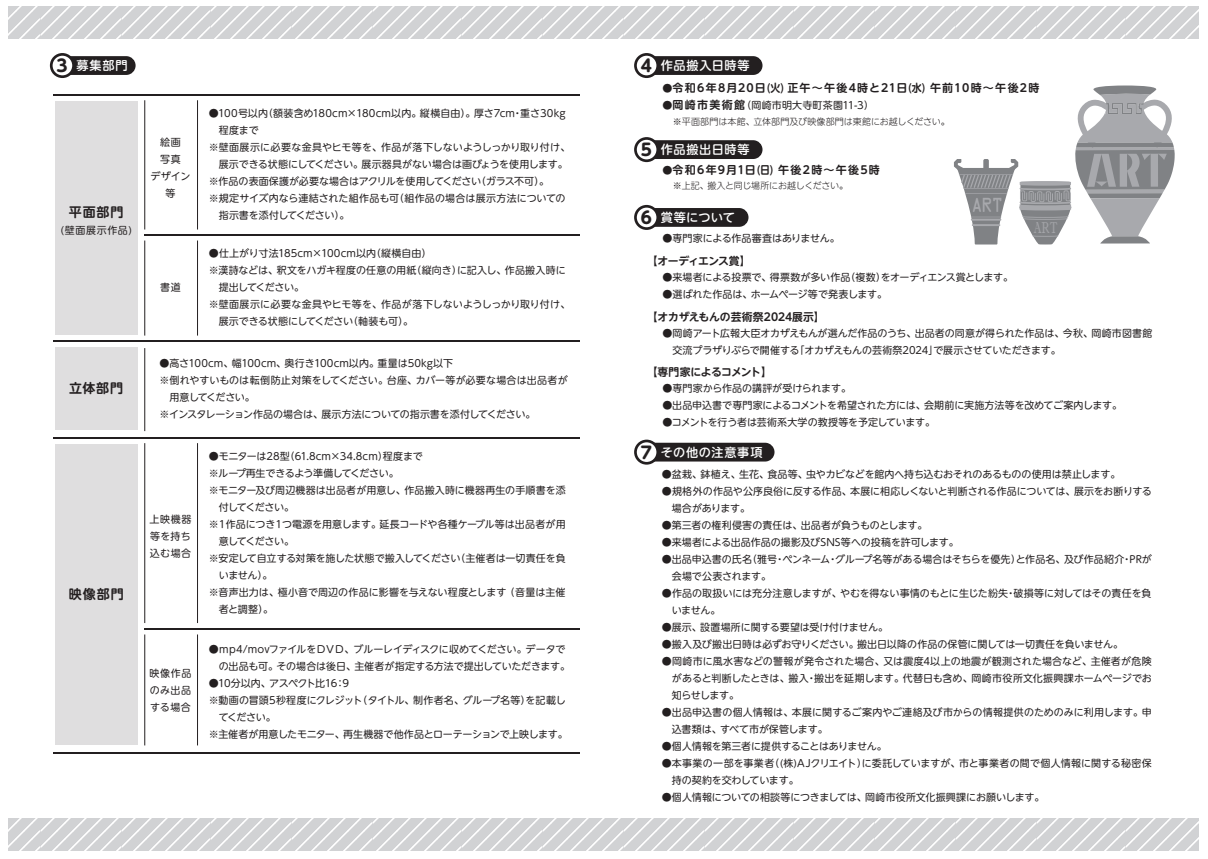
<style>
.page{position:relative;width:1208px;height:859px;background:#fff}
.page>*{position:absolute;margin:0;border:0;box-sizing:border-box;transform-origin:0 0}
.t1{font:46.9px "Kino";color:#a8a9ad;scale:1.22 1}
.t2{font:18.2px "OCRA Std";color:#a8a9ad;scale:.9 1}
.t3{font:15.7px "Imprint MT Shadow";color:#a8a9ad;scale:.67 1}
.t4{font:700 13px "UD Shin M Go Pro De";letter-spacing:.06em;color:#231f20}
.t5{font:500 12.2px "UD Shin M Go Pro";letter-spacing:.045em;color:#fff}
.t6{font:700 11px "UD Shin M Go Pro De";letter-spacing:.105em;color:#231f20}
.t7{font:700 10.8px "UD Shin M Go Pro De";letter-spacing:-.015em;color:#231f20}
.t8{font:700 10.8px "UD Shin M Go Pro De";letter-spacing:-.06em;color:#231f20}
.t9{font:700 10.8px "UD Shin M Go Pro De";letter-spacing:-.055em;color:#231f20}
.t10{font:10px/17px "UD Shin M Go Pro";letter-spacing:-.005em;color:#231f20}
.t11{font:10px/17px "UD Shin M Go Pro";letter-spacing:-.025em;color:#231f20}
.t12{font:10px "UD Shin M Go Pro";letter-spacing:-.03em;color:#231f20}
.t13{font:10px "UD Shin M Go Pro";letter-spacing:.015em;color:#231f20}
.t14{font:300 9px "UD Shin M Go Pro";letter-spacing:-.01em;color:#231f20}
.t15{font:300 9px "UD Shin M Go Pro";letter-spacing:-.03em;color:#231f20}
.s1{font-weight:700;font-size:16.7px;color:#231f20}
.s2{font-family:"UD Shin M Go Pro";font-weight:400;font-size:10px}
.s3{font-family:"UD Shin M Go Pro De";font-weight:700;font-size:11px}
</style>
<div class="page">
<div style="left:55px;top:101px;width:83px;height:234px;background:#dfdedf"></div>
<div style="left:55px;top:347px;width:83px;height:83px;background:#dfdedf"></div>
<div style="left:55px;top:445px;width:83px;height:300px;background:#dfdedf"></div>
<div style="left:56px;top:56px;width:80px;height:19px;background:#231f20;border-radius:9px"></div>
<div style="left:51px;top:54px;width:23px;height:23px;background:#fff;border-radius:50%"></div>
<div style="left:50px;top:53px;width:25px;height:25px;border:3px solid #231f20;border-radius:50%"></div>
<div style="left:640px;top:56px;width:122px;height:19px;background:#231f20;border-radius:9px"></div>
<div style="left:635px;top:54px;width:23px;height:23px;background:#fff;border-radius:50%"></div>
<div style="left:634px;top:53px;width:25px;height:25px;border:3px solid #231f20;border-radius:50%"></div>
<hr style="left:53px;top:94px;width:527px;height:2px;background:#231f20">
<hr style="left:53px;top:340px;width:527px;height:2px;background:#231f20">
<hr style="left:53px;top:437px;width:527px;height:1px;background:#231f20">
<hr style="left:53px;top:752px;width:527px;height:1px;background:#231f20">
<hr style="left:144px;top:234px;width:436px;height:2px;background:#231f20">
<hr style="left:197px;top:100px;width:1px;height:129px;background:#231f20">
<hr style="left:144px;top:100px;width:1px;height:129px;background:#231f20">
<hr style="left:197px;top:241px;width:1px;height:95px;background:#231f20">
<hr style="left:144px;top:241px;width:1px;height:95px;background:#231f20">
<hr style="left:144px;top:348px;width:1px;height:83px;background:#231f20">
<hr style="left:197px;top:443px;width:1px;height:180px;background:#231f20">
<hr style="left:144px;top:443px;width:1px;height:180px;background:#231f20">
<hr style="left:197px;top:634px;width:1px;height:111px;background:#231f20">
<hr style="left:144px;top:634px;width:1px;height:111px;background:#231f20">
<hr style="left:144px;top:628px;width:436px;height:2px;background:#231f20">
<div style="left:640px;top:140px;width:122px;height:19px;background:#231f20;border-radius:9px"></div>
<div style="left:635px;top:138px;width:23px;height:23px;background:#fff;border-radius:50%"></div>
<div style="left:634px;top:137px;width:25px;height:25px;border:3px solid #231f20;border-radius:50%"></div>
<div style="left:640px;top:208px;width:108px;height:19px;background:#231f20;border-radius:9px"></div>
<div style="left:635px;top:206px;width:23px;height:23px;background:#fff;border-radius:50%"></div>
<div style="left:634px;top:205px;width:25px;height:25px;border:3px solid #231f20;border-radius:50%"></div>
<div style="left:640px;top:443px;width:134px;height:18px;background:#231f20;border-radius:9px"></div>
<div style="left:635px;top:441px;width:23px;height:22px;background:#fff;border-radius:50%"></div>
<div style="left:634px;top:440px;width:25px;height:25px;border:3px solid #231f20;border-radius:50%"></div>
<svg style="left:954px;top:85px;width:221px;height:159px"></svg>
<svg style="left:9px;top:7px;width:1190px;height:32px;background:#d7d8d9"></svg>
<svg style="left:9px;top:818px;width:1190px;height:32px;background:#d7d8d9"></svg>
<p class="t5" style="left:57px;top:55px;width:72px"><span class="s1">3</span> 募集部門</p>
<p class="t5" style="left:641px;top:55px;width:110px"><span class="s1">4</span> 作品搬入日時等</p>
<p class="t6" style="left:662px;top:79px;width:378px"><span class="s2">●</span>令和6年8月20日(火) 正午～午後4時と21日(水) 午前10時～午後2時</p>
<p class="t13" style="left:662px;top:97px;width:213px">●<span class="s3">岡崎市美術館</span>（岡崎市明大寺町茶園11-3）</p>
<p class="t10" style="left:209px;top:104px;width:363px">●100号以内（額装含め180cm×180cm以内。縦横自由）。厚さ7cm・重さ30kg　程度まで<br>※壁面展示に必要な金具やヒモ等を、作品が落下しないようしっかり取り付け、　展示できる状態にしてください。展示器具がない場合は画びょうを使用します。※作品の表面保護が必要な場合はアクリルを使用してください（ガラス不可）。<br>※規定サイズ内なら連結された組作品も可（組作品の場合は展示方法についての　指示書を添付してください）。</p>
<p class="t10" style="left:209px;top:244px;width:363px">●仕上がり寸法185cm×100cm以内（縦横自由）<br>※漢詩などは、釈文をハガキ程度の任意の用紙（縦向き）に記入し、作品搬入時に　提出してください。<br>※壁面展示に必要な金具やヒモ等を、作品が落下しないようしっかり取り付け、　展示できる状態にしてください（軸装も可）。</p>
<p class="t14" style="left:673px;top:114px;width:278px">※平面部門は本館、立体部門及び映像部門は東館にお越しください。</p>
<p class="t5" style="left:641px;top:139px;width:110px"><span class="s1">5</span> 作品搬出日時等</p>
<p class="t6" style="left:662px;top:161px;width:219px"><span class="s2">●</span>令和6年9月1日(日) 午後2時～午後5時</p>
<p class="t5" style="left:641px;top:207px;width:96px"><span class="s1">6</span> 賞等について</p>
<p class="t10" style="left:662px;top:230px;width:179px">●専門家による作品審査はありません。</p>
<p class="t10" style="left:150px;top:133px;width:42px;text-align:center">絵画<br>写真<br>デザイン等</p>
<p class="t15" style="left:673px;top:179px;width:176px">※上記、搬入と同じ場所にお越しください。</p>
<h2 class="t2" style="left:971px;top:197px;width:37px">ART</h2>
<h3 class="t4" style="left:69px;top:202px;width:56px">平面部門</h3>
<h3 class="t3" style="left:1034px;top:218px;width:37px">ART</h3>
<p class="t10" style="left:60px;top:221px;width:73px">(壁面展示作品)</p>
<p class="t9" style="left:647px;top:252px;width:105px">【オーディエンス賞】</p>
<p class="t10" style="left:662px;top:269px;width:352px">●来場者による投票で、得票数が多い作品（複数）をオーディエンス賞とします。</p>
<p class="t10" style="left:662px;top:286px;width:226px">●選ばれた作品は、ホームページ等で発表します。</p>
<p class="t10" style="left:160px;top:278px;width:22px">書道</p>
<p class="t7" style="left:647px;top:308px;width:179px">【オカザえもんの芸術祭2024展示】</p>
<h1 class="t1" style="left:1087px;top:144px;width:67px">ART</h1>
<h3 class="t4" style="left:69px;top:378px;width:55px">立体部門</h3>
<h3 class="t4" style="left:69px;top:583px;width:56px">映像部門</h3>
<p class="t10" style="left:160px;top:354px;width:410px">●高さ100cm、幅100cm、奥行き100cm以内。重量は50kg以下<br>※倒れやすいものは転倒防止対策をしてください。台座、カバー等が必要な場合は出品者が　用意してください。<br>※インスタレーション作品の場合は、展示方法についての指示書を添付してください。</p>
<p class="t10" style="left:149px;top:510px;width:44px;text-align:justify">上映機器等を持ち込む場合</p>
<p class="t10" style="left:149px;top:664px;width:43px;text-align:justify">映像作品のみ出品する場合</p>
<p class="t10" style="left:209px;top:447px;width:358px">●モニターは28型（61.8cm×34.8cm）程度まで<br>※ループ再生できるよう準備してください。<br>※モニター及び周辺機器は出品者が用意し、作品搬入時に機器再生の手順書を添　付してください。<br>※１作品につき１つ電源を用意します。延長コードや各種ケーブル等は出品者が用　意してください。<br>※安定して自立する対策を施した状態で搬入してください（主催者は一切責任を負　いません）。<br>※音声出力は、極小音で周辺の作品に影響を与えない程度とします （音量は主催　者と調整）。</p>
<p class="t10" style="left:209px;top:641px;width:363px">●mp4/movファイルをＤＶＤ、ブルーレイディスクに収めてください。データで　の出品も可。その場合は後日、主催者が指定する方法で提出していただきます。</p>
<p class="t11" style="left:209px;top:675px;width:361px">●10分以内、アスペクト比16：9<br>※動画の冒頭5秒程度にクレジット（タイトル、制作者名、グループ名等）を記載し　てください。<br>※主催者が用意したモニター、再生機器で他作品とローテーションで上映します。</p>
<p class="t10" style="left:662px;top:325px;width:491px">●岡崎アート広報大臣オカザえもんが選んだ作品のうち、出品者の同意が得られた作品は、今秋、岡崎市図書館　交流プラザりぶらで開催する「オカザえもんの芸術祭2024」で展示させていただきます。</p>
<p class="t8" style="left:647px;top:363px;width:127px">【専門家によるコメント】</p>
<p class="t10" style="left:662px;top:380px;width:190px">●専門家から作品の講評が受けられます。</p>
<p class="t10" style="left:662px;top:397px;width:461px">●出品申込書で専門家によるコメントを希望された方には、会期前に実施方法等を改めてご案内します。</p>
<p class="t10" style="left:662px;top:414px;width:274px">●コメントを行う者は芸術系大学の教授等を予定しています。</p>
<p class="t5" style="left:641px;top:442px;width:123px"><span class="s1">7</span> その他の注意事項</p>
<p class="t10" style="left:662px;top:465px;width:460px">●盆栽、鉢植え、生花、食品等、虫やカビなどを館内へ持ち込むおそれのあるものの使用は禁止します。</p>
<p class="t10" style="left:662px;top:482px;width:491px">●規格外の作品や公序良俗に反する作品、本展に相応しくないと判断される作品については、展示をお断りする　場合があります。</p>
<p class="t10" style="left:662px;top:516px;width:267px">●第三者の権利侵害の責任は、出品者が負うものとします。</p>
<p class="t10" style="left:662px;top:533px;width:299px">●来場者による出品作品の撮影及びSNS等への投稿を許可します。</p>
<p class="t10" style="left:662px;top:550px;width:492px">●出品申込書の氏名（雅号・ペンネーム・グループ名等がある場合はそちらを優先）と作品名、及び作品紹介・PRが　会場で公表されます。</p>
<p class="t10" style="left:662px;top:584px;width:491px">●作品の取扱いには充分注意しますが、やむを得ない事情のもとに生じた紛失・破損等に対してはその責任を負　いません。</p>
<p class="t10" style="left:662px;top:618px;width:228px">●展示、設置場所に関する要望は受け付けません。</p>
<p class="t10" style="left:662px;top:635px;width:468px">●搬入及び搬出日時は必ずお守りください。搬出日以降の作品の保管に関しては一切責任を負いません。　</p>
<p class="t10" style="left:662px;top:652px;width:492px;text-align:justify">●岡崎市に風水害などの警報が発令された場合、又は震度4以上の地震が観測された場合など、主催者が危険　があると判断したときは、搬入・搬出を延期します。代替日も含め、岡崎市役所文化振興課ホームページでお　知らせします。</p>
<p class="t10" style="left:662px;top:703px;width:491px">●出品申込書の個人情報は、本展に関するご案内やご連絡及び市からの情報提供のためのみに利用します。申　込書類は、すべて市が保管します。</p>
<p class="t12" style="left:662px;top:738px;width:226px">●個人情報を第三者に提供することはありません。</p>
<p class="t10" style="left:662px;top:754px;width:491px">●本事業の一部を事業者（(株)AJクリエイト）に委託していますが、市と事業者の間で個人情報に関する秘密保　持の契約を交わしています。</p>
<p class="t10" style="left:662px;top:789px;width:384px">●個人情報についての相談等につきましては、岡崎市役所文化振興課にお願いします。</p>
</div>
